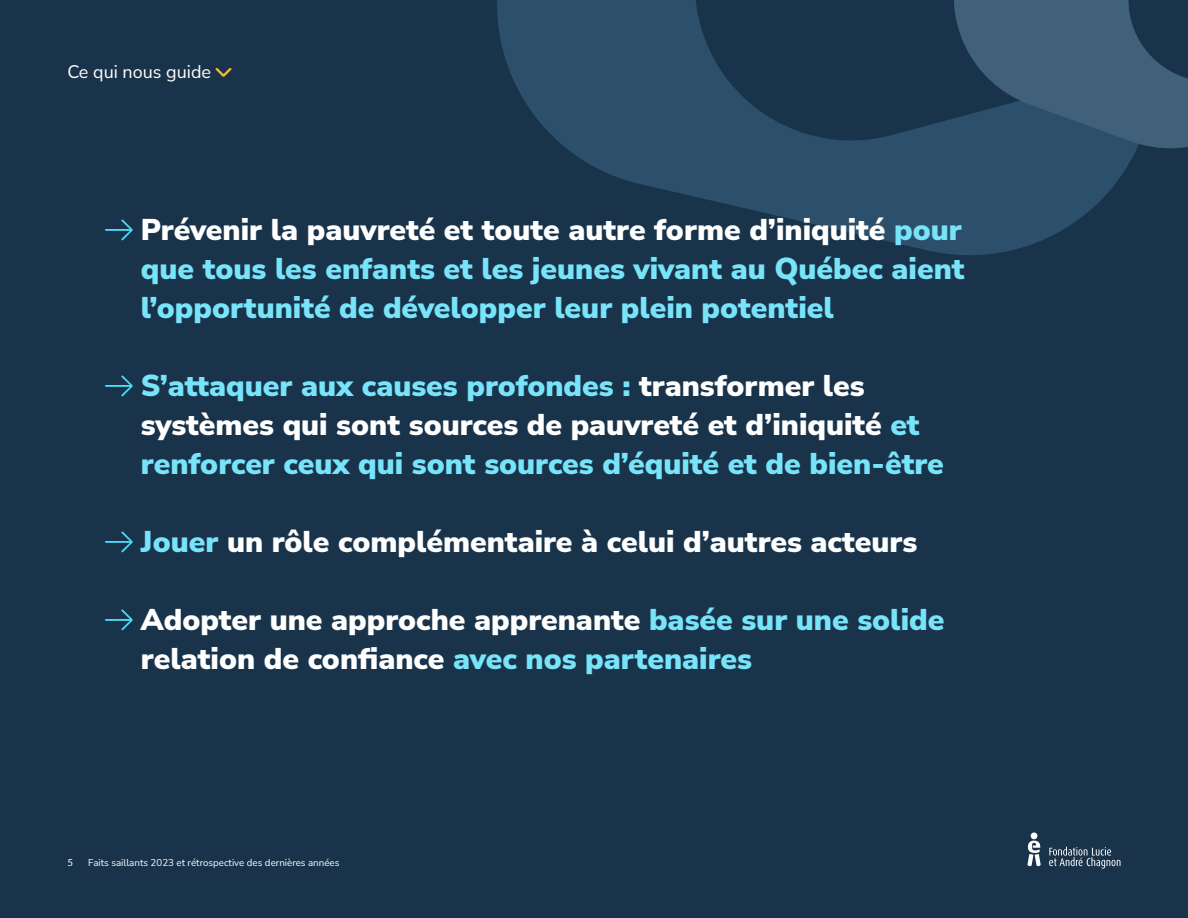
<style>
.page{position:relative;width:1188px;height:918px;background:#19344a}
.page>*{position:absolute;margin:0;border:0;box-sizing:border-box;transform-origin:0 0}
.t1{font:900 30px/39px "Nunito Sans";color:#78e4f9;text-align:justify}
.t2{font:900 30px/39px "Nunito Sans";color:#fff}
.t3{font:18px "Nunito Sans";color:#fff}
.t4{font:9.75px "Nunito Sans";color:#fff}
.t5{font:9.75px "Lato";color:#fff}
.s1{color:#fff}
.s2{color:#78e4f9}
</style>
<div class="page">
<svg style="left:1049px;top:847px;width:71px;height:22px"></svg>
<div style="left:1031px;top:832px;width:6px;height:7px;background:#fff;border-radius:50%"></div>
<svg style="left:1027px;top:841px;width:14px;height:25px"></svg>
<svg style="left:497px;top:0;width:632px;height:255px;fill:#2c506b"></svg>
<svg style="left:678px;top:0;width:261px;height:157px"></svg>
<svg style="left:939px;top:0;width:249px;height:163px"></svg>
<svg style="left:105px;top:220px;width:28px;height:20px"></svg>
<svg style="left:105px;top:376px;width:28px;height:20px"></svg>
<svg style="left:105px;top:532px;width:28px;height:20px"></svg>
<svg style="left:105px;top:610px;width:28px;height:20px"></svg>
<p class="t3" style="left:68px;top:59px;width:145px">Ce qui nous guide</p>
<p class="t1" style="left:141px;top:209px;width:825px"><span class="s1">Prévenir la pauvreté et toute autre forme d’iniquité</span> pour que tous les enfants et les jeunes vivant au Québec aient l’opportunité de développer leur plein potentiel</p>
<p class="t1" style="left:141px;top:365px;width:804px;text-align:left">S’attaquer aux causes profondes : <span class="s1">transformer les systèmes qui sont sources de pauvreté et d’iniquité</span> et renforcer ceux qui sont sources d’équité et de bien-être</p>
<p class="t2" style="left:141px;top:521px;width:778px"><span class="s2">Jouer</span> un rôle complémentaire à celui d’autres acteurs</p>
<p class="t2" style="left:141px;top:599px;width:805px">Adopter une approche apprenante <span class="s2">basée sur une solide </span>relation de confiance <span class="s2">avec nos partenaires</span></p>
<p class="t5" style="left:68px;top:857px;width:7px">5</p>
<p class="t4" style="left:88px;top:856px;width:253px">Faits saillants 2023 et rétrospective des dernières années</p>
</div>
